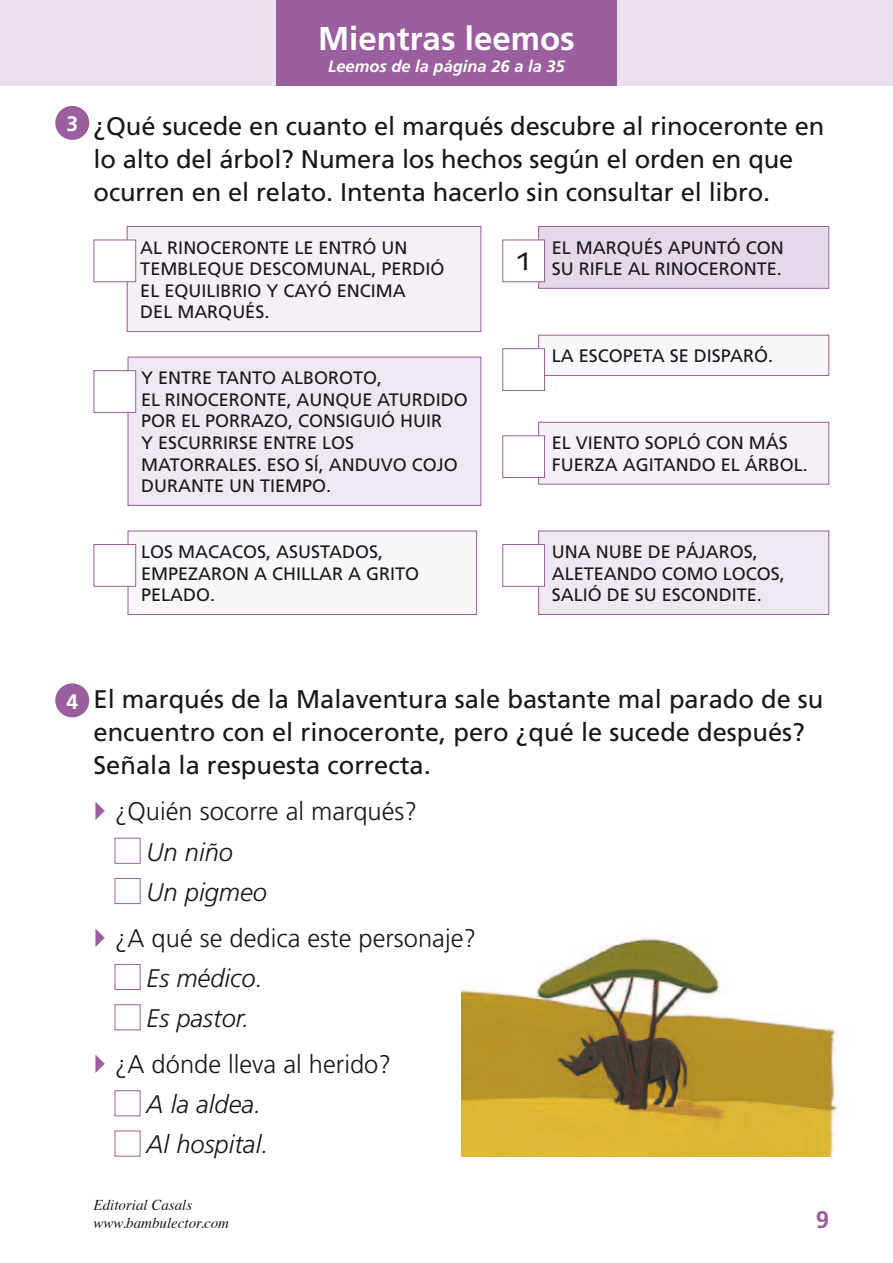
<style>
.page{position:relative;width:893px;height:1263px;background:#fff}
.page>*{position:absolute;margin:0;border:0;box-sizing:border-box;transform-origin:0 0}
.t1{font:700 33px "Frutiger";color:#fff}
.t2{font:700 27px "Tekton Pro";color:#1a171c}
.t3{font:25.5px/33px "Frutiger";letter-spacing:-.005em;color:#1a171c}
.t4{font:300 25.5px "Frutiger";color:#1a171c}
.t5{font:italic 300 25.5px/40.2px "Frutiger";color:#1a171c}
.t6{font:700 24px "Frutiger";color:#9b5e9e}
.t7{font:700 21px "Frutiger";color:#fff}
.t8{font:18px/21.6px "Frutiger";color:#1a171c}
.t9{font:italic 700 16.5px "Frutiger";color:#fff}
.t10{font:italic 15px/18px "Times";color:#1a171c}
</style>
<div class="page">
<img style="left:461px;top:938px;width:377px;height:219px">
<div style="left:0;top:0;width:893px;height:85px;background:#eae0ee"></div>
<div style="left:276px;top:0;width:341px;height:85px;background:#9b5e9e"></div>
<div style="left:115px;top:878px;width:25px;height:26px;border:1px solid #9b5e9e"></div>
<div style="left:115px;top:964px;width:25px;height:26px;border:1px solid #9b5e9e"></div>
<div style="left:115px;top:1004px;width:25px;height:26px;border:1px solid #9b5e9e"></div>
<div style="left:127px;top:356px;width:355px;height:150px;background:#efe8f2"></div>
<div style="left:126px;top:226px;width:356px;height:106px;background:#f5f0f6"></div>
<div style="left:538px;top:226px;width:292px;height:63px;background:#e4d8e9"></div>
<svg style="left:538px;top:334px;width:292px;height:42px"></svg>
<svg style="left:538px;top:421px;width:292px;height:64px"></svg>
<div style="left:538px;top:530px;width:292px;height:85px;background:#efe8f2"></div>
<svg style="left:127px;top:530px;width:350px;height:85px"></svg>
<div style="left:94px;top:240px;width:42px;height:42px;background:#fff;border:1px solid #9b5e9e"></div>
<div style="left:94px;top:370px;width:42px;height:43px;background:#fff;border:1px solid #9b5e9e"></div>
<div style="left:94px;top:544px;width:42px;height:43px;background:#fff;border:1px solid #9b5e9e"></div>
<div style="left:503px;top:240px;width:42px;height:42px;background:#fff"></div>
<div style="left:502px;top:240px;width:43px;height:42px;border:1px solid #9b5e9e"></div>
<div style="left:502px;top:348px;width:43px;height:43px;background:#fff;border:1px solid #9b5e9e"></div>
<div style="left:502px;top:435px;width:43px;height:43px;background:#fff;border:1px solid #9b5e9e"></div>
<div style="left:502px;top:544px;width:43px;height:43px;background:#fff;border:1px solid #9b5e9e"></div>
<div style="left:55px;top:106px;width:34px;height:34px;background:#9b5e9e;border-radius:50%"></div>
<div style="left:55px;top:683px;width:34px;height:34px;background:#9b5e9e;border-radius:50%"></div>
<p class="t7" style="left:66px;top:111px;width:13px">3</p>
<h1 class="t1" style="left:318px;top:19px;width:258px">Mientras leemos</h1>
<p class="t9" style="left:328px;top:57px;width:238px">Leemos de la página 26 a la 35</p>
<h3 class="t3" style="left:94px;top:109px;width:732px">¿Qué sucede en cuanto el marqués descubre al rinoceronte en lo alto del árbol? Numera los hechos según el orden en que ocurren en el relato. Intenta hacerlo sin consultar el libro.</h3>
<p class="t8" style="left:140px;top:236px;width:306px">AL RINOCERONTE LE ENTRÓ UN<br>TEMBLEQUE DESCOMUNAL, PERDIÓ<br>EL EQUILIBRIO Y CAYÓ ENCIMA<br>DEL MARQUÉS.</p>
<p class="t8" style="left:552px;top:236px;width:234px">EL MARQUÉS APUNTÓ CON<br>SU RIFLE AL RINOCERONTE.</p>
<p class="t8" style="left:552px;top:345px;width:223px">LA ESCOPETA SE DISPARÓ.</p>
<h2 class="t2" style="left:515px;top:246px;width:19px">1</h2>
<p class="t8" style="left:141px;top:367px;width:328px">Y ENTRE TANTO ALBOROTO,<br>EL RINOCERONTE, AUNQUE ATURDIDO<br>POR EL PORRAZO, CONSIGUIÓ HUIR<br>Y ESCURRIRSE ENTRE LOS<br>MATORRALES. ESO SÍ, ANDUVO COJO<br>DURANTE UN TIEMPO.</p>
<p class="t8" style="left:552px;top:432px;width:258px">EL VIENTO SOPLÓ CON MÁS<br>FUERZA AGITANDO EL ÁRBOL.</p>
<p class="t8" style="left:141px;top:541px;width:280px">LOS MACACOS, ASUSTADOS,<br>EMPEZARON A CHILLAR A GRITO<br>PELADO.</p>
<p class="t8" style="left:552px;top:541px;width:235px">UNA NUBE DE PÁJAROS,<br>ALETEANDO COMO LOCOS,<br>SALIÓ DE SU ESCONDITE.</p>
<p class="t7" style="left:66px;top:689px;width:13px">4</p>
<h3 class="t3" style="left:94px;top:683px;width:731px">El marqués de la Malaventura sale bastante mal parado de su encuentro con el rinoceronte, pero ¿qué le sucede después?<br>Señala la respuesta correcta.</h3>
<h3 class="t4" style="left:115px;top:797px;width:304px">¿Quién socorre al marqués?</h3>
<h3 class="t5" style="left:147px;top:831px;width:122px">Un niño<br>Un pigmeo</h3>
<h3 class="t4" style="left:115px;top:923px;width:363px">¿A qué se dedica este personaje?</h3>
<h3 class="t5" style="left:147px;top:958px;width:118px">Es médico.<br>Es pastor.</h3>
<h3 class="t4" style="left:115px;top:1049px;width:278px">¿A dónde lleva al herido?</h3>
<h3 class="t5" style="left:147px;top:1084px;width:123px">A la aldea.<br>Al hospital.</h3>
<p class="t10" style="left:94px;top:1195px;width:137px">Editorial Casals www.bambulector.com</p>
<h3 class="t6" style="left:816px;top:1205px;width:15px">9</h3>
</div>
